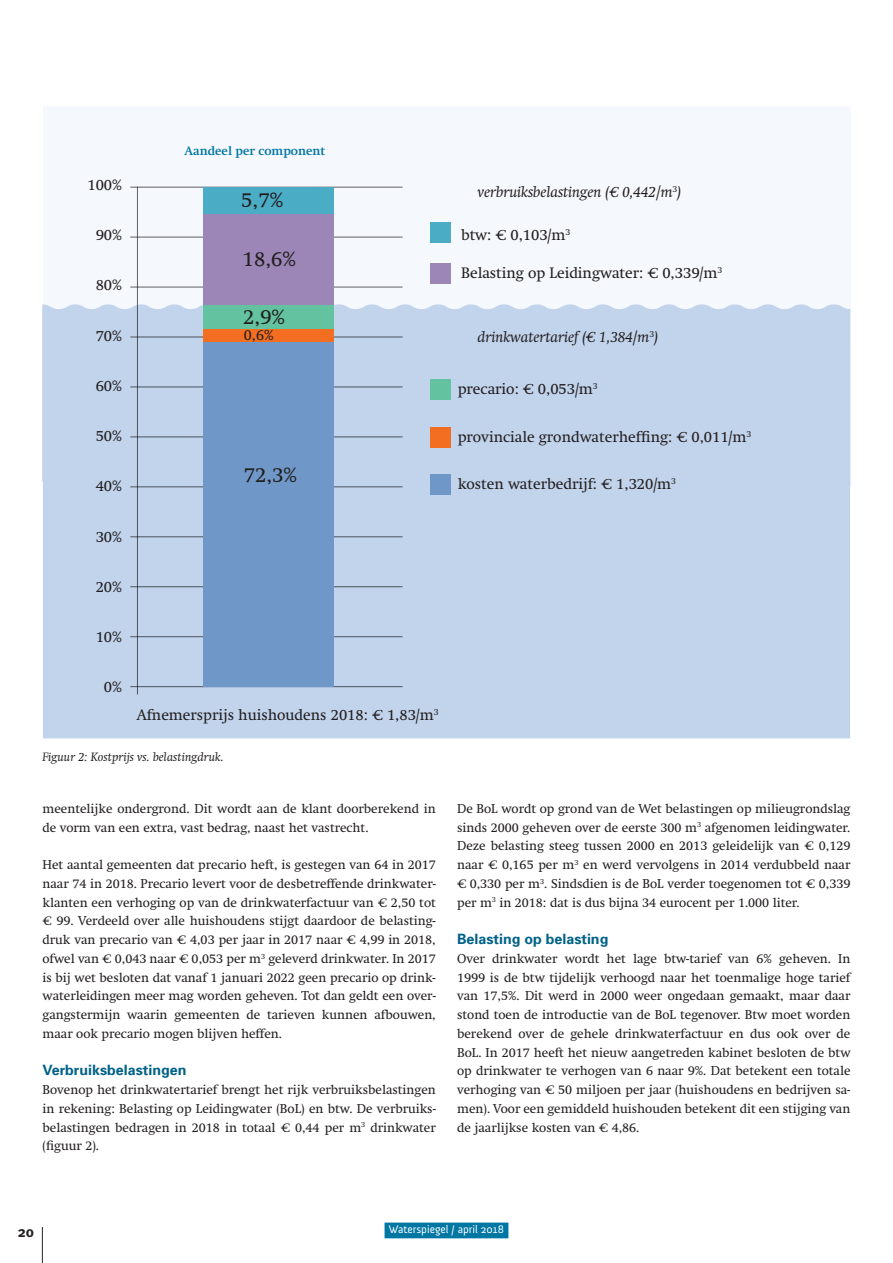
<style>
.page{position:relative;width:893px;height:1263px;background:#fff}
.page>*{position:absolute;margin:0;border:0;box-sizing:border-box;transform-origin:0 0}
.t1{font:20.55px "Swift";color:#231f20}
.t2{font:15px "Swift";color:#231f20}
.t3{font:italic 15px "Swift";color:#231f20}
.t4{font:700 15px "Meta Plus";color:#231f20}
.t5{font:14.55px "Swift";color:#231f20}
.t6{font:700 14.25px "Univers";color:#006288}
.t7{font:12.75px/18.8px "Swift";color:#231f20;text-align:justify}
.t8{font:italic 12px "Swift";letter-spacing:.01em;color:#231f20}
.t9{font:700 12px "Swift";color:#0076a3}
.t10{font:11.25px "Anivers";color:#fff}
</style>
<div class="page">
<hr style="left:42px;top:1227px;width:1px;height:36px;background:#231f20">
<div style="left:385px;top:1222px;width:123px;height:16px;background:#0076a3"></div>
<div style="left:43px;top:106px;width:807px;height:206px;background:#f5f8fc"></div>
<div style="left:42px;top:304px;width:808px;height:434px;background:#c1d4ec"></div>
<hr style="left:137px;top:187px;width:1px;height:507px;background:#636366">
<hr style="left:130px;top:187px;width:273px;height:1px;background:#636366">
<hr style="left:130px;top:686px;width:273px;height:1px;background:#636366">
<hr style="left:130px;top:636px;width:273px;height:1px;background:#636366">
<hr style="left:130px;top:586px;width:273px;height:1px;background:#636366">
<hr style="left:130px;top:536px;width:273px;height:1px;background:#636366">
<hr style="left:130px;top:486px;width:273px;height:1px;background:#636366">
<hr style="left:130px;top:436px;width:273px;height:1px;background:#636366">
<hr style="left:130px;top:386px;width:273px;height:1px;background:#636366">
<hr style="left:130px;top:337px;width:273px;height:1px;background:#636366">
<hr style="left:130px;top:287px;width:273px;height:1px;background:#636366">
<hr style="left:130px;top:237px;width:273px;height:1px;background:#636366">
<div style="left:203px;top:328px;width:130px;height:359px;background:#6f98c9"></div>
<div style="left:203px;top:326px;width:130px;height:16px;background:#f36e21"></div>
<div style="left:203px;top:203px;width:130px;height:109px;background:#9c86b7"></div>
<div style="left:203px;top:187px;width:130px;height:26px;background:#4bacc6"></div>
<div style="left:430px;top:222px;width:21px;height:21px;background:#4bacc6"></div>
<div style="left:430px;top:263px;width:21px;height:21px;background:#9c86b7"></div>
<div style="left:430px;top:379px;width:21px;height:21px;background:#63c3a1"></div>
<div style="left:430px;top:427px;width:21px;height:21px;background:#f36e21"></div>
<div style="left:430px;top:474px;width:21px;height:21px;background:#6f98c9"></div>
<div style="left:203px;top:305px;width:130px;height:24px;background:#63c3a1"></div>
<p class="t2" style="left:87px;top:176px;width:36px">100%</p>
<p class="t2" style="left:96px;top:226px;width:28px">90%</p>
<p class="t2" style="left:96px;top:276px;width:28px">80%</p>
<p class="t2" style="left:96px;top:327px;width:28px">70%</p>
<p class="t2" style="left:96px;top:377px;width:28px">60%</p>
<p class="t2" style="left:96px;top:427px;width:28px">50%</p>
<p class="t2" style="left:96px;top:477px;width:28px">40%</p>
<p class="t2" style="left:96px;top:528px;width:28px">30%</p>
<p class="t2" style="left:96px;top:578px;width:28px">20%</p>
<p class="t2" style="left:96px;top:628px;width:28px">10%</p>
<p class="t2" style="left:104px;top:678px;width:20px">0%</p>
<p class="t9" style="left:185px;top:143px;width:142px">Aandeel per component</p>
<h1 class="t1" style="left:241px;top:188px;width:43px">5,7%</h1>
<h1 class="t1" style="left:243px;top:247px;width:55px">18,6%</h1>
<h1 class="t1" style="left:243px;top:305px;width:43px">2,9%</h1>
<p class="t5" style="left:244px;top:326px;width:31px">0,6%</p>
<h1 class="t1" style="left:244px;top:463px;width:55px">72,3%</h1>
<p class="t2" style="left:137px;top:706px;width:303px">Afnemersprijs huishoudens 2018: € 1,83/m<sup>3</sup></p>
<p class="t8" style="left:43px;top:750px;width:183px">Figuur 2: Kostprijs vs. belastingdruk.</p>
<p class="t7" style="left:43px;top:799px;width:395px">meentelijke ondergrond. Dit wordt aan de klant doorberekend in de vorm van een extra, vast bedrag, naast het vastrecht.</p>
<p class="t7" style="left:43px;top:855px;width:395px">Het aantal gemeenten dat precario heft, is gestegen van 64 in 2017 naar 74 in 2018. Precario levert voor de desbetreffende drinkwater&shy;klanten een verhoging op van de drinkwaterfactuur van € 2,50 tot € 99. Verdeeld over alle huishoudens stijgt daardoor de belasting&shy;druk van precario van € 4,03 per jaar in 2017 naar € 4,99 in 2018, ofwel van € 0,043 naar € 0,053 per m<sup>3</sup> geleverd drinkwater. In 2017 is bij wet besloten dat vanaf 1 januari 2022 geen precario op drink&shy;waterleidingen meer mag worden geheven. Tot dan geldt een over&shy;gangstermijn waarin gemeenten de tarieven kunnen afbouwen, maar ook precario mogen blijven heffen.</p>
<p class="t6" style="left:43px;top:1061px;width:145px">Verbruiksbelastingen</p>
<p class="t7" style="left:43px;top:1080px;width:395px">Bovenop het drinkwatertarief brengt het rijk verbruiksbelastingen in rekening: Belasting op Leidingwater (BoL) en btw. De verbruiks&shy;belastingen bedragen in 2018 in totaal € 0,44 per m<sup>3</sup> drinkwater (figuur 2).</p>
<p class="t3" style="left:477px;top:183px;width:205px">verbruiksbelastingen (€ 0,442/m<sup>3</sup>)</p>
<p class="t2" style="left:461px;top:226px;width:111px">btw: € 0,103/m<sup>3</sup></p>
<p class="t2" style="left:461px;top:264px;width:263px">Belasting op Leidingwater: € 0,339/m<sup>3</sup></p>
<p class="t3" style="left:477px;top:328px;width:182px">drinkwatertarief (€ 1,384/m<sup>3</sup>)</p>
<p class="t2" style="left:458px;top:381px;width:141px">precario: € 0,053/m<sup>3</sup></p>
<p class="t2" style="left:458px;top:428px;width:295px">provinciale grondwaterheffing: € 0,011/m<sup>3</sup></p>
<p class="t2" style="left:458px;top:475px;width:220px">kosten waterbedrijf: € 1,320/m<sup>3</sup></p>
<p class="t7" style="left:457px;top:799px;width:395px">De BoL wordt op grond van de Wet belastingen op milieugrondslag sinds 2000 geheven over de eerste 300 m<sup>3</sup> afgenomen leidingwater.<br>Deze belasting steeg tussen 2000 en 2013 geleidelijk van € 0,129 naar € 0,165 per m<sup>3</sup> en werd vervolgens in 2014 verdubbeld naar € 0,330 per m<sup>3</sup>. Sindsdien is de BoL verder toegenomen tot € 0,339 per m<sup>3</sup> in 2018: dat is dus bijna 34 eurocent per 1.000 liter.</p>
<p class="t6" style="left:457px;top:930px;width:153px">Belasting op belasting</p>
<p class="t7" style="left:457px;top:949px;width:395px">Over drinkwater wordt het lage btw-tarief van 6% geheven. In 1999 is de btw tijdelijk verhoogd naar het toenmalige hoge tarief van 17,5%. Dit werd in 2000 weer ongedaan gemaakt, maar daar stond toen de introductie van de BoL tegenover. Btw moet worden berekend over de gehele drinkwaterfactuur en dus ook over de BoL. In 2017 heeft het nieuw aangetreden kabinet besloten de btw op drinkwater te verhogen van 6 naar 9%. Dat betekent een totale verhoging van € 50 miljoen per jaar (huishoudens en bedrijven sa&shy;men). Voor een gemiddeld huishouden betekent dit een stijging van de jaarlijkse kosten van € 4,86.</p>
<p class="t4" style="left:18px;top:1223px;width:18px">20</p>
<p class="t10" style="left:389px;top:1223px;width:117px">Waterspiegel / april 2018</p>
</div>
